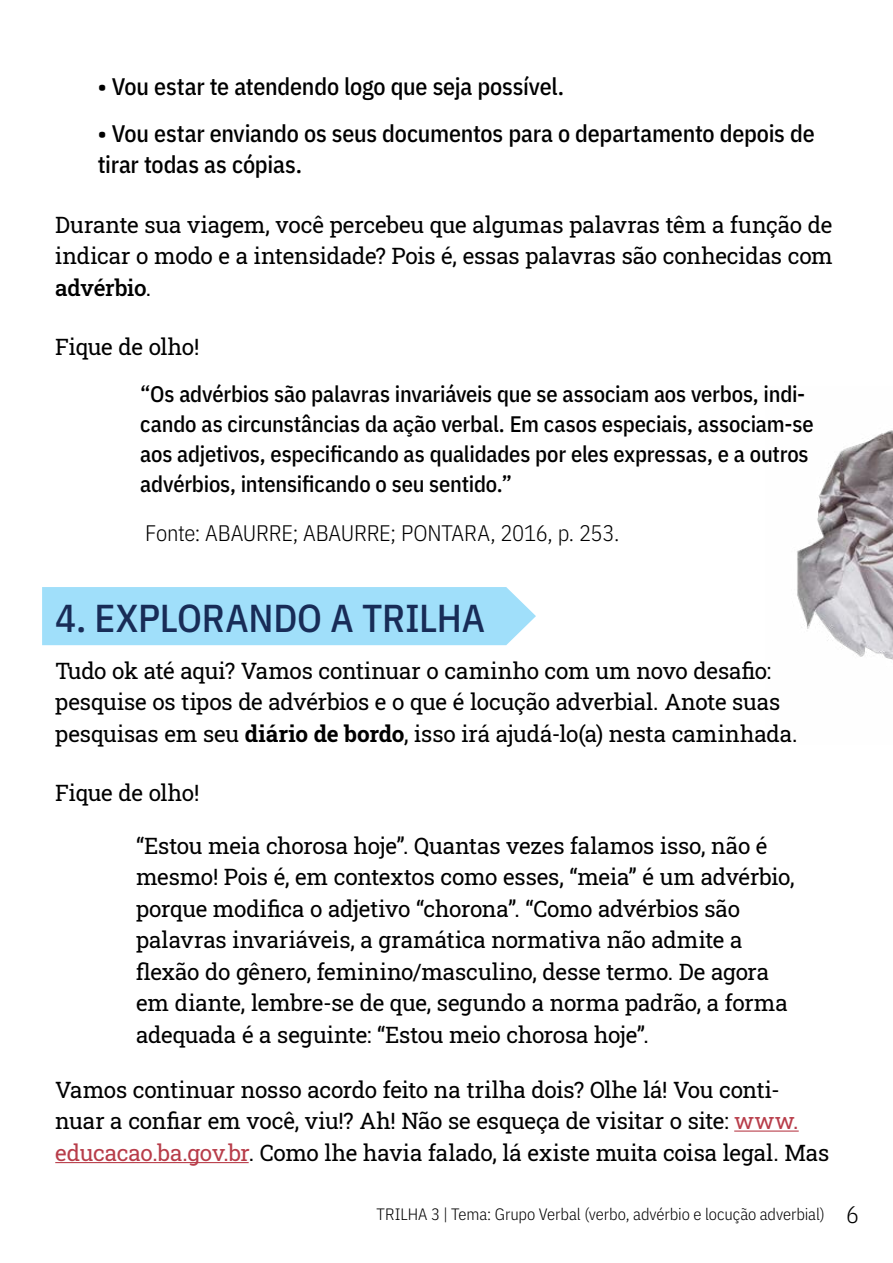
<style>
.page{position:relative;width:893px;height:1263px;background:#fff}
.page>*{position:absolute;margin:0;border:0;box-sizing:border-box;transform-origin:0 0}
.Etapa{font:500 39px "IBM Plex Sans Cond";letter-spacing:-.005em;color:#182c57}
.Lembrete{font:500 24px/31.5px "IBM Plex Sans Cond";letter-spacing:-.01em;color:#000}
.Texto_normal{font:22.5px/31.5px "Roboto Slab";letter-spacing:-.01em;color:#000}
.Perguntas{font:22.5px/31.5px "Roboto Slab";letter-spacing:-.01em;color:#000}
.Texto___Retirado{font:500 22.5px/30px "IBM Plex Sans Cond";letter-spacing:-.01em;color:#000}
.Referência{font:300 22.5px "IBM Plex Sans Cond";letter-spacing:-.01em;color:#000}
.t1{font:300 16.5px "IBM Plex Sans Cond";letter-spacing:-.005em;color:#000}
.s1{font-weight:500}
.s2{font-weight:700}
.s3{color:#b83d4a}
.s4{font-size:24px}
</style>
<div class="page">
<img style="left:797px;top:430px;width:96px;height:230px">
<div style="left:42px;top:587px;width:494px;height:58px;background:#a0dffa"></div>
<hr style="left:734px;top:1130px;width:65px;height:1px;background:#b83d4a">
<hr style="left:55px;top:1162px;width:194px;height:1px;background:#b83d4a">
<p class="Lembrete" style="left:98px;top:69px;width:468px">• Vou estar te atendendo logo que seja possível.</p>
<p class="Lembrete" style="left:98px;top:115px;width:718px">• Vou estar enviando os seus documentos para o departamento depois de tirar todas as cópias.</p>
<p class="Texto_normal" style="left:55px;top:208px;width:779px;text-align:justify">Durante sua viagem, você percebeu que algumas palavras têm a função de indicar o modo e a intensidade? Pois é, essas palavras são conhecidas com <span class="s1">advérbio</span>.</p>
<p class="Texto_normal" style="left:55px;top:330px;width:146px">Fique de olho!</p>
<p class="Texto___Retirado" style="left:140px;top:377px;width:675px">“Os advérbios são palavras invariáveis que se associam aos verbos, indi&shy;cando as circunstâncias da ação verbal. Em casos especiais, associam-se aos adjetivos, especificando as qualidades por eles expressas, e a outros advérbios, intensificando o seu sentido.”</p>
<p class="Referência" style="left:145px;top:516px;width:476px">Fonte: ABAURRE; ABAURRE; PONTARA, 2016, p. 253.</p>
<p class="Etapa" style="left:55px;top:588px;width:431px">4. EXPLORANDO A TRILHA</p>
<p class="Texto_normal" style="left:55px;top:654px;width:744px">Tudo ok até aqui? Vamos continuar o caminho com um novo desafio: pesquise os tipos de advérbios e o que é locução adverbial. Anote suas pesquisas em seu <span class="s2">diário de bordo</span>, isso irá ajudá-lo(a) nesta caminhada.</p>
<p class="Texto_normal" style="left:55px;top:777px;width:146px">Fique de olho!</p>
<p class="Perguntas" style="left:136px;top:829px;width:660px">“Estou meia chorosa hoje”. Quantas vezes falamos isso, não é mesmo! Pois é, em contextos como esses, “meia” é um advérbio, porque modifica o adjetivo “chorona”. “Como advérbios são palavras invariáveis, a gramática normativa não admite a flexão do gênero, feminino/masculino, desse termo. De agora em diante, lembre-se de que, segundo a norma padrão, a forma adequada é a seguinte: “Estou meio chorosa hoje”.</p>
<p class="Texto_normal" style="left:55px;top:1073px;width:776px">Vamos continuar nosso acordo feito na trilha dois? Olhe lá! Vou conti&shy;nuar a confiar em você, viu!? Ah! Não se esqueça de visitar o site: <span class="s3">www. educacao.ba.gov.br</span>. Como lhe havia falado, lá existe muita coisa legal. Mas</p>
<p class="t1" style="left:377px;top:1202px;width:484px">TRILHA 3 | Tema: Grupo Verbal (verbo, advérbio e locução adverbial) <span class="s4">6</span></p>
</div>
